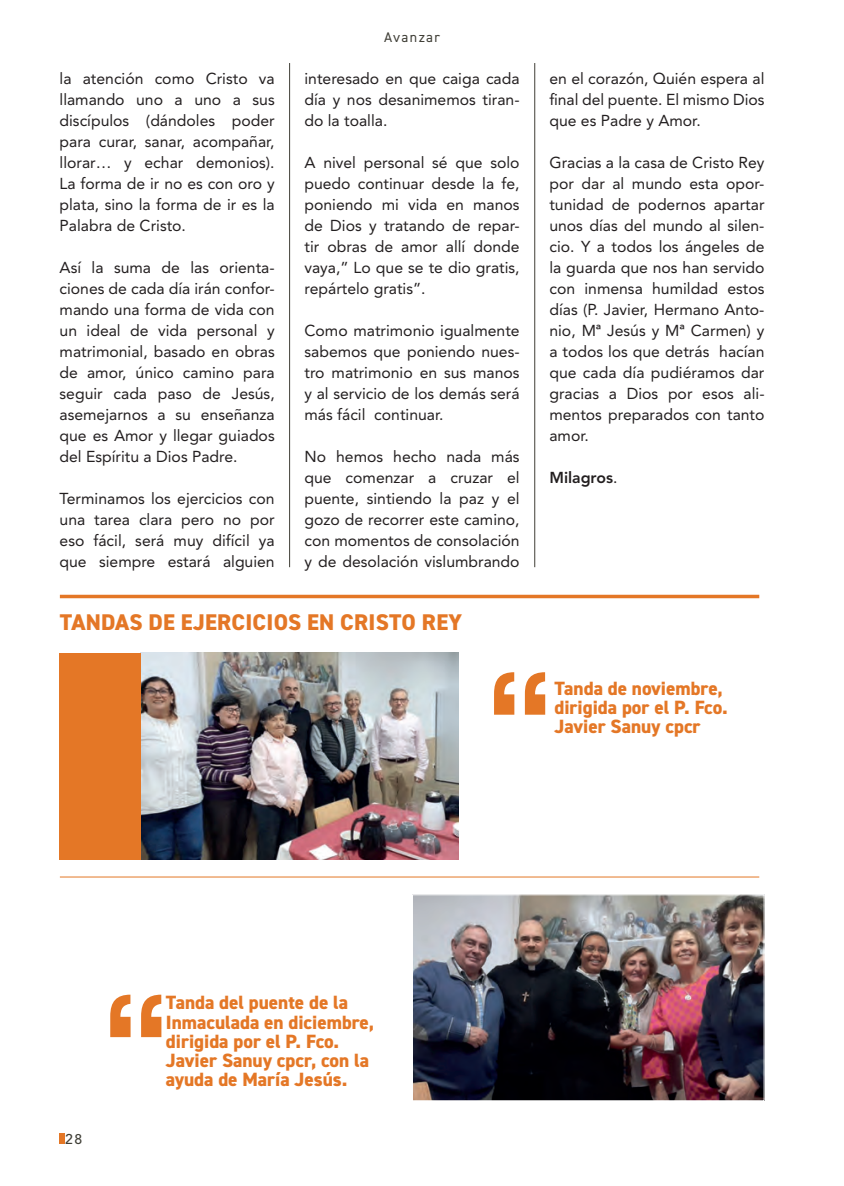
<style>
.page{position:relative;width:844px;height:1186px;background:#fff}
.page>*{position:absolute;margin:0;border:0;box-sizing:border-box;transform-origin:0 0}
.t1{font:800 22.75px "DIN2014";letter-spacing:.01em;color:#e47726}
.t2{font:800 19.25px/19.2px "DIN2014";color:#e47726}
.t3{font:15.75px/21px "Avenir LT Std";color:#231f20;text-align:justify}
.t4{font:800 15.75px "Avenir LT Std";color:#231f20}
.t5{font:14px "DIN2014";letter-spacing:.1em;color:#403f37}
.t6{font:500 14px "Avenir LT Std";color:#403f37}
.s1{font-weight:400}
</style>
<div class="page">
<div style="left:60px;top:1133px;width:5px;height:10px;background:#e47726"></div>
<hr style="left:289px;top:63px;width:1px;height:504px;background:#403f37">
<hr style="left:534px;top:63px;width:1px;height:504px;background:#403f37">
<img style="left:141px;top:653px;width:317px;height:206px">
<img style="left:414px;top:896px;width:348px;height:203px">
<div style="left:412px;top:894px;width:352px;height:207px;border:1px solid #fff"></div>
<hr style="left:60px;top:595px;width:699px;height:3px;background:#e47726">
<div style="left:60px;top:653px;width:81px;height:206px;background:#e47726"></div>
<svg style="left:494px;top:672px;width:51px;height:42px"></svg>
<svg style="left:110px;top:994px;width:51px;height:43px"></svg>
<hr style="left:60px;top:876px;width:699px;height:1px;background:#e47726">
<p class="t3" style="left:60px;top:68px;width:216px">la atención como Cristo va llamando uno a uno a sus discípulos (dándoles poder para curar, sanar, acompañar, llorar… y echar demonios).<br>La forma de ir no es con oro y plata, sino la forma de ir es la Palabra de Cristo.</p>
<p class="t3" style="left:60px;top:257px;width:216px">Así la suma de las orienta&shy;ciones de cada día irán confor&shy;mando una forma de vida con un ideal de vida personal y matrimonial, basado en obras de amor, único camino para seguir cada paso de Jesús, asemejarnos a su enseñanza que es Amor y llegar guiados del Espíritu a Dios Padre.</p>
<p class="t3" style="left:60px;top:488px;width:216px">Terminamos los ejercicios con una tarea clara pero no por eso fácil, será muy difícil ya que siempre estará alguien</p>
<p class="t5" style="left:384px;top:28px;width:58px">Avanzar</p>
<p class="t3" style="left:304px;top:68px;width:216px">interesado en que caiga cada día y nos desanimemos tiran&shy;do la toalla.</p>
<p class="t3" style="left:304px;top:152px;width:216px">A nivel personal sé que solo puedo continuar desde la fe, poniendo mi vida en manos de Dios y tratando de repar&shy;tir obras de amor allí donde vaya,” Lo que se te dio gratis, repártelo gratis”.</p>
<p class="t3" style="left:304px;top:320px;width:216px">Como matrimonio igualmente sabemos que poniendo nues&shy;tro matrimonio en sus manos y al servicio de los demás será más fácil continuar.</p>
<p class="t3" style="left:304px;top:446px;width:216px">No hemos hecho nada más que comenzar a cruzar el puente, sintiendo la paz y el gozo de recorrer este camino, con momentos de consolación y de desolación vislumbrando</p>
<h1 class="t1" style="left:60px;top:607px;width:404px">TANDAS DE EJERCICIOS EN CRISTO REY</h1>
<p class="t3" style="left:549px;top:68px;width:216px">en el corazón, Quién espera al final del puente. El mismo Dios que es Padre y Amor.</p>
<p class="t3" style="left:549px;top:152px;width:216px">Gracias a la casa de Cristo Rey por dar al mundo esta opor&shy;tunidad de podernos apartar unos días del mundo al silen&shy;cio. Y a todos los ángeles de la guarda que nos han servido con inmensa humildad estos días (P. Javier, Hermano Anto&shy;nio, Mª Jesús y Mª Carmen) y a todos los que detrás hacían que cada día pudiéramos dar gracias a Dios por esos ali&shy;mentos preparados con tanto amor.</p>
<p class="t4" style="left:549px;top:468px;width:69px">Milagros<span class="s1">.</span></p>
<p class="t2" style="left:554px;top:678px;width:175px">Tanda de noviembre, dirigida por el P. Fco.<br>Javier Sanuy cpcr</p>
<p class="t6" style="left:65px;top:1130px;width:18px">28</p>
<p class="t2" style="left:166px;top:993px;width:209px">Tanda del puente de la<br>Inmaculada en diciembre, dirigida por el P. Fco.<br>Javier Sanuy cpcr, con la ayuda de María Jesús.</p>
</div>
